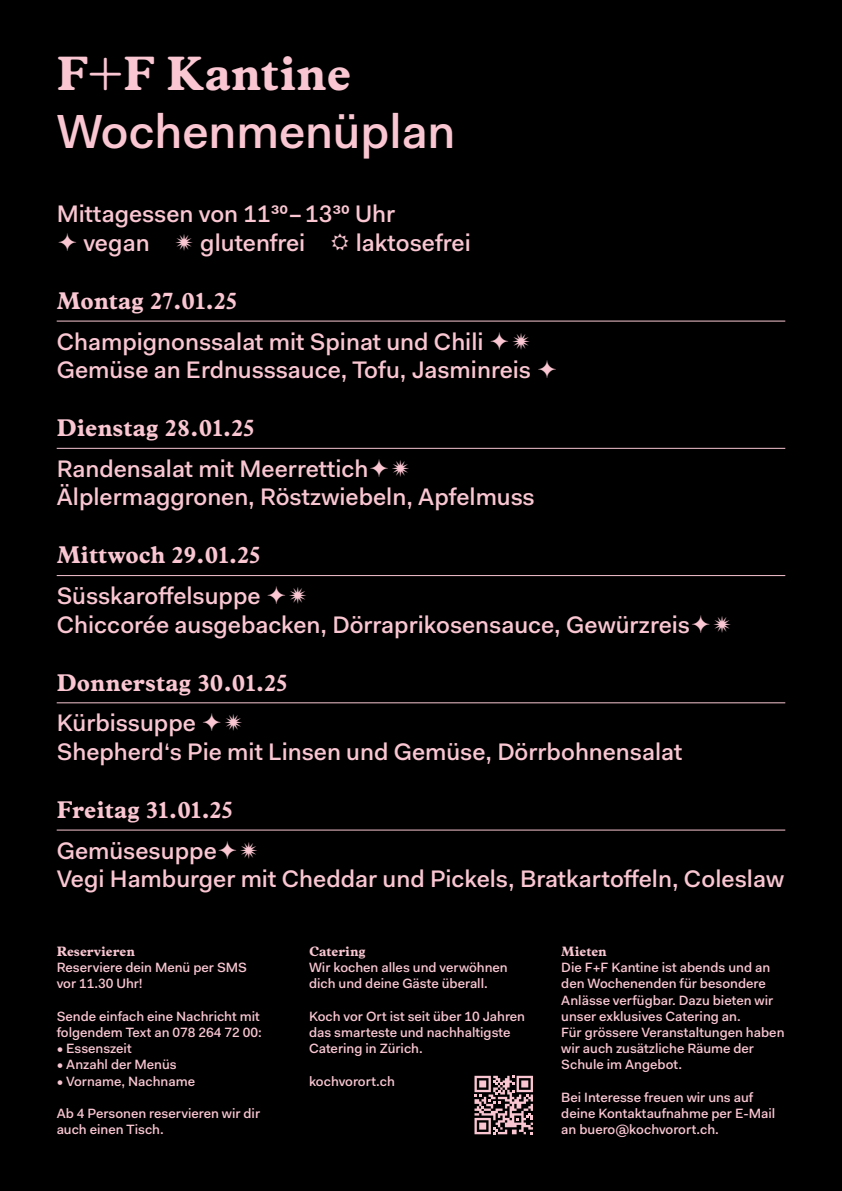
<style>
.page{position:relative;width:842px;height:1191px;background:#000}
.page>*{position:absolute;margin:0;border:0;box-sizing:border-box;transform-origin:0 0}
.Head_Fakt{font:500 48px "Fakt Pro";color:#f9c6d2}
.Head_Index{font:700 48px "Index FF";color:#f9c6d2}
.Fakt_Pro_24{font:500 24px "Fakt Pro";color:#f9c6d2}
.Fakt_Pro_24-2{font:700 24px "Index FF";color:#f9c6d2}
.Fakt_Pro_13_5{font:500 13.5px/16.2px "Fakt Pro";color:#f9c6d2}
.Fakt_Pro_13_5-2{font:700 13.5px "Index FF";color:#f9c6d2}
</style>
<div class="page">
<svg style="left:474px;top:1075px;width:59px;height:59px"></svg>
<hr style="left:57px;top:320px;width:728px;height:1px;background:#f9c6d2">
<hr style="left:57px;top:448px;width:728px;height:1px;background:#f9c6d2">
<hr style="left:57px;top:575px;width:728px;height:1px;background:#f9c6d2">
<hr style="left:57px;top:702px;width:728px;height:1px;background:#f9c6d2">
<hr style="left:57px;top:829px;width:728px;height:1px;background:#f9c6d2">
<p class="Head_Index" style="left:57px;top:45px;width:296px">F+F Kantine</p>
<p class="Head_Fakt" style="left:57px;top:99px;width:400px">Wochenmenüplan</p>
<p class="Fakt_Pro_24" style="left:57px;top:198px;width:340px">Mittagessen von 1130–1330 Uhr</p>
<p class="Fakt_Pro_24" style="left:83px;top:227px;width:68px">vegan</p>
<p class="Fakt_Pro_24" style="left:200px;top:227px;width:107px">glutenfrei</p>
<p class="Fakt_Pro_24" style="left:356px;top:227px;width:116px">laktosefrei</p>
<p class="Fakt_Pro_24-2" style="left:57px;top:286px;width:182px">Montag 27.01.25</p>
<p class="Fakt_Pro_24" style="left:57px;top:325px;width:428px">Champignonssalat mit Spinat und Chili</p>
<p class="Fakt_Pro_24" style="left:57px;top:354px;width:476px">Gemüse an Erdnusssauce, Tofu, Jasminreis</p>
<p class="Fakt_Pro_24-2" style="left:57px;top:413px;width:199px">Dienstag 28.01.25</p>
<p class="Fakt_Pro_24" style="left:57px;top:452px;width:313px">Randensalat mit Meerrettich</p>
<p class="Fakt_Pro_24" style="left:57px;top:481px;width:480px">Älplermaggronen, Röstzwiebeln, Apfelmuss</p>
<p class="Fakt_Pro_24-2" style="left:57px;top:540px;width:205px">Mittwoch 29.01.25</p>
<p class="Fakt_Pro_24" style="left:57px;top:580px;width:205px">Süsskaroffelsuppe</p>
<p class="Fakt_Pro_24" style="left:57px;top:608px;width:635px">Chiccorée ausgebacken, Dörraprikosensauce, Gewürzreis</p>
<p class="Fakt_Pro_24-2" style="left:57px;top:668px;width:232px">Donnerstag 30.01.25</p>
<p class="Fakt_Pro_24" style="left:57px;top:707px;width:141px">Kürbissuppe</p>
<p class="Fakt_Pro_24" style="left:57px;top:735px;width:627px">Shepherd‘s Pie mit Linsen und Gemüse, Dörrbohnensalat</p>
<p class="Fakt_Pro_24-2" style="left:57px;top:795px;width:178px">Freitag 31.01.25</p>
<p class="Fakt_Pro_24" style="left:57px;top:834px;width:162px">Gemüsesuppe</p>
<p class="Fakt_Pro_24" style="left:57px;top:862px;width:729px">Vegi Hamburger mit Cheddar und Pickels, Bratkartoffeln, Coleslaw</p>
<p class="Fakt_Pro_13_5-2" style="left:57px;top:943px;width:80px">Reservieren</p>
<p class="Fakt_Pro_13_5" style="left:57px;top:959px;width:192px">Reserviere dein Menü per SMS vor 11.30 Uhr!</p>
<p class="Fakt_Pro_13_5" style="left:57px;top:1008px;width:207px">Sende einfach eine Nachricht mit folgendem Text an 078 264 72 00:</p>
<p class="Fakt_Pro_13_5" style="left:57px;top:1040px;width:77px">• Essenszeit</p>
<p class="Fakt_Pro_13_5" style="left:57px;top:1056px;width:122px">• Anzahl der Menüs</p>
<p class="Fakt_Pro_13_5" style="left:57px;top:1072px;width:140px">• Vorname, Nachname</p>
<p class="Fakt_Pro_13_5" style="left:57px;top:1105px;width:205px">Ab 4 Personen reservieren wir dir auch einen Tisch.</p>
<p class="Fakt_Pro_13_5-2" style="left:309px;top:943px;width:58px">Catering</p>
<p class="Fakt_Pro_13_5" style="left:309px;top:959px;width:200px">Wir kochen alles und verwöhnen dich und deine Gäste überall.</p>
<p class="Fakt_Pro_13_5" style="left:309px;top:1008px;width:218px">Koch vor Ort ist seit über 10 Jahren das smarteste und nachhaltigste<br>Catering in Zürich.</p>
<p class="Fakt_Pro_13_5" style="left:309px;top:1072px;width:87px">kochvorort.ch</p>
<p class="Fakt_Pro_13_5-2" style="left:561px;top:943px;width:47px">Mieten</p>
<p class="Fakt_Pro_13_5" style="left:561px;top:959px;width:225px">Die F+F Kantine ist abends und an den Wochenenden für besondere<br>Anlässe verfügbar. Dazu bieten wir unser exklusives Catering an.<br>Für grössere Veranstaltungen haben wir auch zusätzliche Räume der<br>Schule im Angebot.</p>
<p class="Fakt_Pro_13_5" style="left:561px;top:1089px;width:215px">Bei Interesse freuen wir uns auf deine Kontaktaufnahme per E-Mail an buero@kochvorort.ch.</p>
</div>
